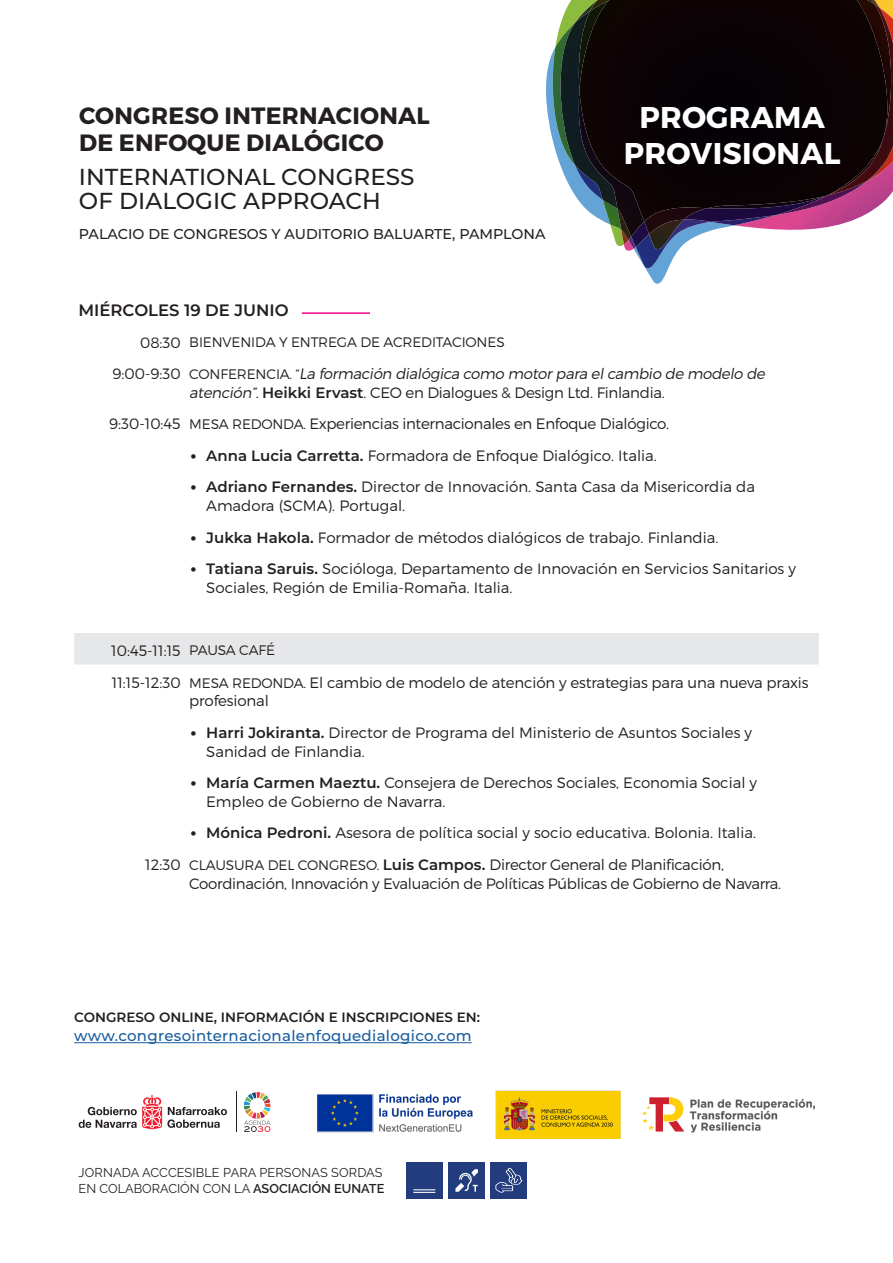
<style>
.page{position:relative;width:893px;height:1263px;background:#fff}
.page>*{position:absolute;margin:0;border:0;box-sizing:border-box;transform-origin:0 0}
.t1{font:700 30px "Montserrat";letter-spacing:.01em;color:#fff}
.t2{font:700 23.55px/26.8px "Montserrat";letter-spacing:.01em;color:#231f20}
.t3{font:500 23.1px/24.6px "Montserrat";color:#231f20}
.t4{font:600 16.5px "Montserrat";color:#231f20}
.t5{font:300 15px/18.8px "Montserrat";color:#231f20}
.t6{font:300 15px/18.8px "Montserrat";letter-spacing:-.02em;color:#231f20}
.t7{font:italic 300 15px/18.8px "Montserrat";color:#231f20}
.t8{font:500 15px "Montserrat";letter-spacing:.02em;color:#175d9e}
.t9{font:500 14.25px "Montserrat";color:#231f20}
.t10{font:300 13.8px "Montserrat";letter-spacing:-.01em;color:#231f20}
.t11{font:600 13.5px "Montserrat";color:#231f20}
.t12{font:12.75px/15.8px "Raleway";color:#231f20}
.s1{font-style:normal;font-size:13.8px}
.s2{font-weight:600;font-style:normal}
.s3{font-style:normal}
.s4{font-size:13.8px}
.s5{font-size:13.5px}
.s6{font-family:"Lato"}
.s7{font-weight:600}
</style>
<div class="page">
<svg style="left:828px;top:196px;width:61px;height:31px"></svg>
<img style="left:878px;top:4px;width:15px;height:192px">
<img style="left:878px;top:0;width:13px;height:195px">
<svg style="left:546px;top:0;width:87px;height:251px"></svg>
<img style="left:550px;top:23px;width:28px;height:207px">
<img style="left:561px;top:11px;width:18px;height:198px">
<img style="left:636px;top:249px;width:43px;height:19px">
<img style="left:628px;top:240px;width:53px;height:9px">
<img style="left:617px;top:237px;width:14px;height:3px">
<img style="left:631px;top:237px;width:64px;height:10px">
<img style="left:578px;top:90px;width:123px;height:147px">
<img style="left:644px;top:222px;width:184px;height:12px">
<img style="left:579px;top:0;width:299px;height:222px">
<img style="left:316px;top:1090px;width:498px;height:48px">
<div style="left:629px;top:1082px;width:58px;height:61px;background:#fff"></div>
<svg style="left:79px;top:1095px;width:148px;height:34px"></svg>
<hr style="left:236px;top:1092px;width:1px;height:40px;background:#231f20">
<svg style="left:244px;top:1092px;width:27px;height:40px"></svg>
<div style="left:448px;top:1162px;width:37px;height:37px;background:#223c7d"></div>
<svg style="left:455px;top:1169px;width:23px;height:23px"></svg>
<div style="left:406px;top:1162px;width:37px;height:37px;background:#223c7d"></div>
<svg style="left:413px;top:1189px;width:23px;height:4px"></svg>
<div style="left:490px;top:1162px;width:37px;height:37px;background:#223c7d"></div>
<svg style="left:495px;top:1168px;width:27px;height:25px"></svg>
<svg style="left:642px;top:1097px;width:42px;height:34px"></svg>
<div style="left:74px;top:633px;width:745px;height:31px;background:#e6e7e9"></div>
<hr style="left:302px;top:312px;width:68px;height:2px;background:#ed028c">
<hr style="left:74px;top:1042px;width:398px;height:1px;background:#175d9e">
<p class="t2" style="left:79px;top:103px;width:352px">CONGRESO INTERNACIONAL<br>DE ENFOQUE DIALÓGICO</p>
<p class="t3" style="left:79px;top:163px;width:337px">INTERNATIONAL CONGRESS<br>OF DIALOGIC APPROACH</p>
<p class="t9" style="left:79px;top:224px;width:468px">PALACIO DE CONGRESOS Y AUDITORIO BALUARTE, PAMPLONA</p>
<p class="t1" style="left:639px;top:99px;width:187px">PROGRAMA</p>
<p class="t1" style="left:624px;top:134px;width:218px">PROVISIONAL</p>
<p class="t4" style="left:78px;top:299px;width:212px">MIÉRCOLES 19 DE JUNIO</p>
<p class="t5" style="left:140px;top:333px;width:42px">08:30</p>
<p class="t10" style="left:189px;top:334px;width:317px">BIENVENIDA Y ENTREGA DE ACREDITACIONES</p>
<p class="t5" style="left:113px;top:364px;width:70px">9:00-9:30</p>
<p class="t7" style="left:189px;top:364px;width:580px"><span class="s1">C O N F E R E N C I A. “</span> La formación dialógica como motorpara elcambio de modelo de atención”.<span class="s2">Heikki Ervast</span><span class="s3">. CEO en Dialogues &amp; Design Ltd. Finlandia.</span></p>
<p class="t5" style="left:109px;top:414px;width:73px">9:30-10:45</p>
<p class="t6" style="left:189px;top:414px;width:481px"><span class="s4">MESA REDONDA</span><span class="s5">.</span> Experiencias internacionales en Enfoque Dialógico.</p>
<p class="t5" style="left:189px;top:446px;width:469px"><span class="s6">•</span> <span class="s7">Anna Lucia Carretta.</span> Formadora de Enfoque Dialógico. Italia.</p>
<p class="t5" style="left:206px;top:477px;width:550px;text-indent:-17px"><span class="s6">•</span> <span class="s7">Adriano Fernandes.</span> Director de Innovación. Santa Casa da Misericordia da<br>Amadora (SCMA). Portugal.</p>
<p class="t5" style="left:189px;top:528px;width:531px"><span class="s6">•</span> <span class="s7">Jukka Hakola.</span> Formador de métodos dialógicos de trabajo. Finlandia.</p>
<p class="t5" style="left:206px;top:559px;width:591px;text-indent:-17px"><span class="s6">•</span> <span class="s7">Tatiana Saruis.</span> Socióloga, Departamento de Innovación en Servicios Sanitarios y<br>Sociales, Región de Emilia-Romaña. Italia.</p>
<p class="t5" style="left:111px;top:641px;width:71px">10:45-11:15</p>
<p class="t10" style="left:189px;top:642px;width:87px">PAUSA CAFÉ</p>
<p class="t5" style="left:112px;top:673px;width:70px">11:15-12:30</p>
<p class="t5" style="left:189px;top:673px;width:621px"><span class="s4">MESA REDONDA</span><span class="s5">.</span> El cambio de modelo de atención y estrategias para una nueva praxis profesional</p>
<p class="t5" style="left:206px;top:723px;width:547px;text-indent:-17px"><span class="s6">•</span> <span class="s7">Harri Jokiranta.</span> Director de Programa del Ministerio de Asuntos Sociales y<br>Sanidad de Finlandia.</p>
<p class="t5" style="left:206px;top:773px;width:552px;text-indent:-17px"><span class="s6">•</span> <span class="s7">María Carmen Maeztu.</span> Consejera de Derechos Sociales, Economia Social y<br>Empleo de Gobierno de Navarra.</p>
<p class="t5" style="left:189px;top:823px;width:568px"><span class="s6">•</span> <span class="s7">Mónica Pedroni.</span> Asesora de política social y socio educativa. Bolonia. Italia.</p>
<p class="t5" style="left:145px;top:855px;width:37px">12:30</p>
<p class="t6" style="left:189px;top:855px;width:593px"><span class="s4">CLAUSURA DEL CONGRESO.</span> <span class="s7">Luis Campos.</span> Director General de Planificación,<br>Coordinación, Innovación y Evaluación de Políticas Públicas de Gobierno de Navarra.</p>
<p class="t11" style="left:74px;top:1007px;width:407px">CONGRESO ONLINE, INFORMACIÓN E INSCRIPCIONES EN:</p>
<p class="t8" style="left:74px;top:1025px;width:399px">www.congresointernacionalenfoquedialogico.com</p>
<p class="t12" style="left:79px;top:1165px;width:307px">JORNADA ACCCESIBLE PARA PERSONAS SORDAS<br>EN COLABORACIÓN CON LA <span class="s7">ASOCIACIÓN EUNATE</span></p>
</div>
